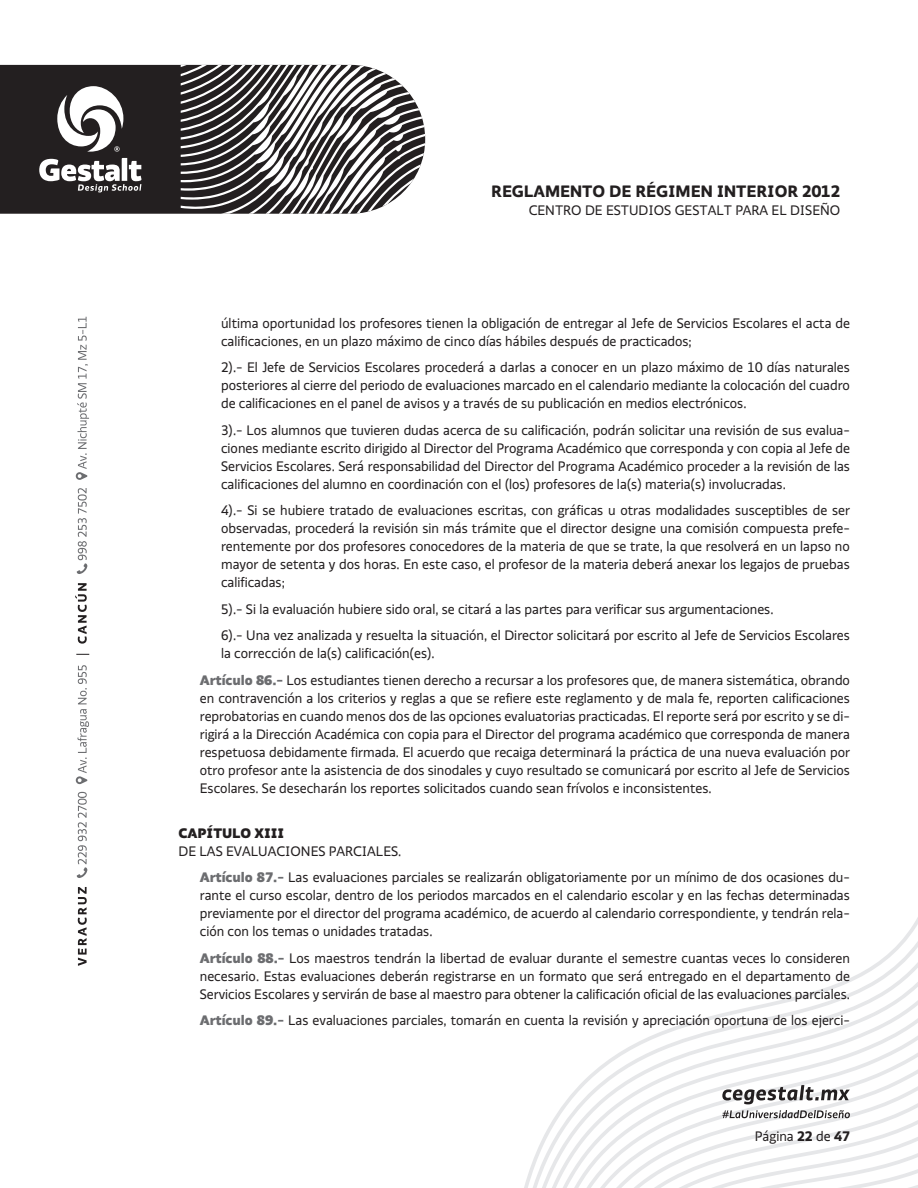
<style>
.page{position:relative;width:918px;height:1188px;background:#fff}
.page>*{position:absolute;margin:0;border:0;box-sizing:border-box;transform-origin:0 0}
.t1{font:700 18px "Gestalt Sans";color:#231f20}
.ARTÍCULOS{font:15px/18px "Gestalt Sans";color:#231f20;text-align:justify}
.NUMERACIONES_DE_ARTÍ{font:15px/18px "Gestalt Sans";color:#231f20;text-align:justify}
.TEXTO_BASE{font:15px "Gestalt Sans";color:#231f20}
.TEXTO_BASE-2{font:900 15px "Gestalt Sans";color:#231f20}
.s1{font-weight:900;color:#6c6d70}
.s2{font-weight:700}
</style>
<div class="page">
<svg style="left:524px;top:917px;width:394px;height:271px"></svg>
<svg style="left:600px;top:1052px;width:318px;height:136px"></svg>
<svg style="left:78px;top:887px;width:9px;height:79px"></svg>
<svg style="left:76px;top:654px;width:13px;height:1px"></svg>
<svg style="left:75px;top:583px;width:12px;height:61px"></svg>
<div style="left:0;top:65px;width:181px;height:149px;background:#231f20"></div>
<svg style="left:181px;top:65px;width:244px;height:149px"></svg>
<svg style="left:57px;top:86px;width:66px;height:66px"></svg>
<svg style="left:39px;top:158px;width:102px;height:34px"></svg>
<svg style="left:77px;top:792px;width:10px;height:86px"></svg>
<svg style="left:76px;top:665px;width:13px;height:119px"></svg>
<svg style="left:77px;top:488px;width:10px;height:86px"></svg>
<svg style="left:76px;top:317px;width:13px;height:163px"></svg>
<p class="t1" style="left:491px;top:180px;width:351px">REGLAMENTO DE RÉGIMEN INTERIOR 2012</p>
<p class="ARTÍCULOS" style="left:529px;top:201px;width:313px">CENTRO DE ESTUDIOS GESTALT PARA EL DISEÑO</p>
<p class="NUMERACIONES_DE_ARTÍ" style="left:221px;top:314px;width:630px">última oportunidad los profesores tienen la obligación de entregar al Jefe de Servicios Escolares el acta de calificaciones, en un plazo máximo de cinco días hábiles después de practicados;</p>
<p class="NUMERACIONES_DE_ARTÍ" style="left:221px;top:359px;width:630px">2).- El Jefe de Servicios Escolares procederá a darlas a conocer en un plazo máximo de 10 días naturales posteriores al cierre del periodo de evaluaciones marcado en el calendario mediante la colocación del cuadro de calificaciones en el panel de avisos y a través de su publicación en medios electrónicos.</p>
<p class="NUMERACIONES_DE_ARTÍ" style="left:221px;top:421px;width:630px">3).- Los alumnos que tuvieren dudas acerca de su calificación, podrán solicitar una revisión de sus evalua&shy;ciones mediante escrito dirigido al Director del Programa Académico que corresponda y con copia al Jefe de Servicios Escolares. Será responsabilidad del Director del Programa Académico proceder a la revisión de las calificaciones del alumno en coordinación con el (los) profesores de la(s) materia(s) involucradas.</p>
<p class="NUMERACIONES_DE_ARTÍ" style="left:221px;top:502px;width:630px">4).- Si se hubiere tratado de evaluaciones escritas, con gráficas u otras modalidades susceptibles de ser observadas, procederá la revisión sin más trámite que el director designe una comisión compuesta prefe&shy;rentemente por dos profesores conocedores de la materia de que se trate, la que resolverá en un lapso no mayor de setenta y dos horas. En este caso, el profesor de la materia deberá anexar los legajos de pruebas calificadas;</p>
<p class="NUMERACIONES_DE_ARTÍ" style="left:221px;top:600px;width:554px">5).- Si la evaluación hubiere sido oral, se citará a las partes para verificar sus argumentaciones.</p>
<p class="NUMERACIONES_DE_ARTÍ" style="left:221px;top:627px;width:630px">6).- Una vez analizada y resuelta la situación, el Director solicitará por escrito al Jefe de Servicios Escolares la corrección de la(s) calificación(es).</p>
<p class="ARTÍCULOS" style="left:200px;top:671px;width:652px"><span class="s1">Artículo 86.-</span> Los estudiantes tienen derecho a recursar a los profesores que, de manera sistemática, obrando en contravención a los criterios y reglas a que se refiere este reglamento y de mala fe, reporten calificaciones reprobatorias en cuando menos dos de las opciones evaluatorias practicadas. El reporte será por escrito y se di&shy;rigirá a la Dirección Académica con copia para el Director del programa académico que corresponda de manera respetuosa debidamente firmada. El acuerdo que recaiga determinará la práctica de una nueva evaluación por otro profesor ante la asistencia de dos sinodales y cuyo resultado se comunicará por escrito al Jefe de Servicios Escolares. Se desecharán los reportes solicitados cuando sean frívolos e inconsistentes.</p>
<p class="TEXTO_BASE-2" style="left:179px;top:824px;width:107px">CAPÍTULO XIII</p>
<p class="TEXTO_BASE" style="left:179px;top:842px;width:224px">DE LAS EVALUACIONES PARCIALES.</p>
<p class="ARTÍCULOS" style="left:200px;top:869px;width:652px"><span class="s1">Artículo 87.-</span> Las evaluaciones parciales se realizarán obligatoriamente por un mínimo de dos ocasiones du&shy;rante el curso escolar, dentro de los periodos marcados en el calendario escolar y en las fechas determinadas previamente por el director del programa académico, de acuerdo al calendario correspondiente, y tendrá n rela&shy;ción con los temas o unidades tratadas.</p>
<p class="ARTÍCULOS" style="left:200px;top:949px;width:652px"><span class="s1">Artículo 88.-</span> Los maestros tendrán la libertad de evaluar durante el semestre cuantas veces lo consideren necesario. Estas evaluaciones deberán registrarse en un formato que será entregado en el departamento de Servicios Escolares y servirán de base al maestro para obtener la calificación oficial de las evaluaciones parciales.</p>
<p class="ARTÍCULOS" style="left:200px;top:1012px;width:652px"><span class="s1">Artículo 89.-</span> Las evaluaciones parciales, tomarán en cuenta la revisión y apreciación oportuna de los ejerci-</p>
<p class="ARTÍCULOS" style="left:755px;top:1128px;width:97px">Página <span class="s2">22</span> de <span class="s2">47</span></p>
</div>
